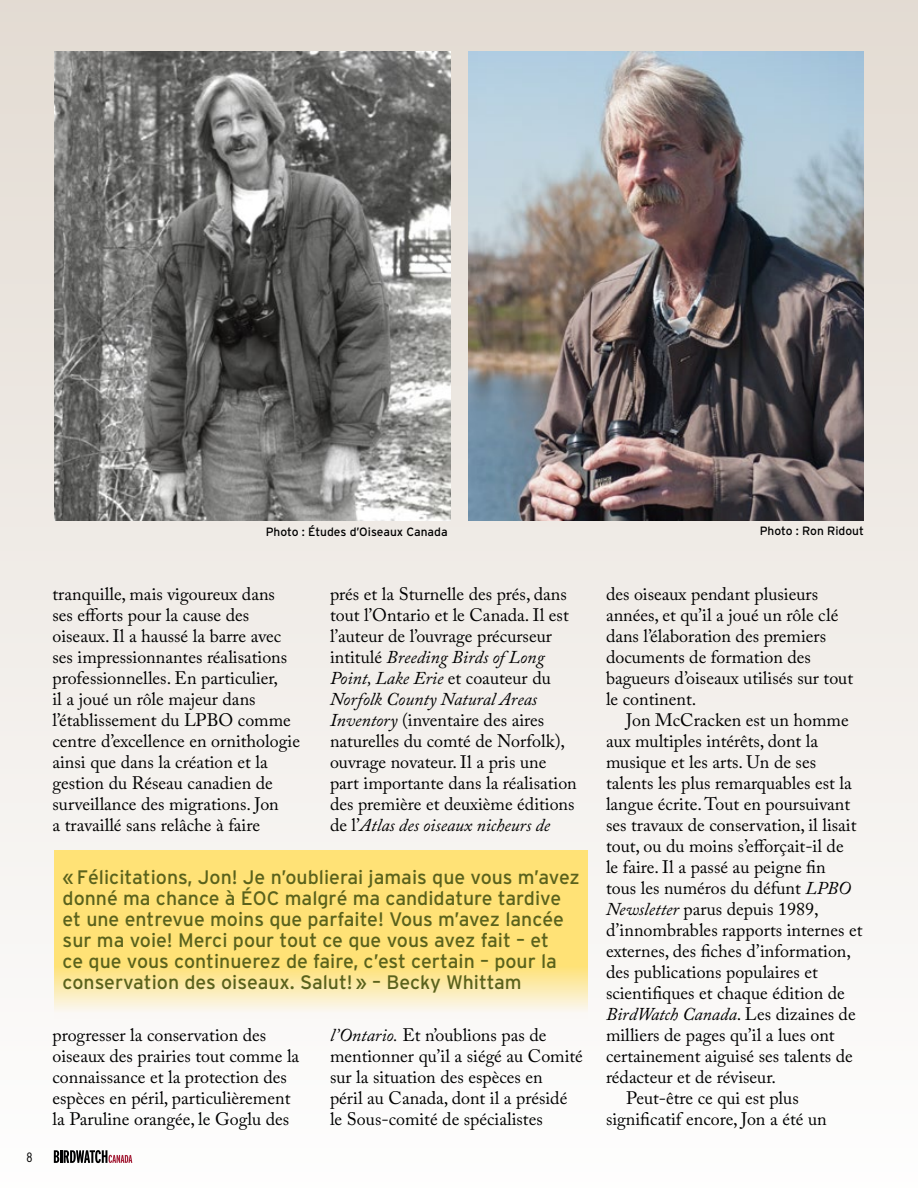
<style>
.page{position:relative;width:918px;height:1188px;background:#fff}
.page>*{position:absolute;margin:0;border:0;box-sizing:border-box;transform-origin:0 0}
.t1{font:19.5px/21px "Interstate";color:#5a621c}
.Body_A{font:18px/21px "Adobe Caslon Pro";color:#000}
.t2{font:300 condensed 13.5px "Interstate";color:#000}
.Sub_Heading{font:12px "Interstate";color:#000}
.s1{font-style:italic}
</style>
<div class="page">
<div style="left:0;top:0;width:918px;height:1188px;background:linear-gradient(to bottom,#dfd8d0,#fefefd)"></div>
<svg style="left:54px;top:1150px;width:78px;height:13px"></svg>
<img style="left:55px;top:52px;width:395px;height:469px">
<img style="left:469px;top:52px;width:395px;height:469px">
<svg style="left:55px;top:851px;width:533px;height:168px;fill:#ffe276"></svg>
<p class="t2" style="left:26px;top:1150px;width:8px">8</p>
<p class="Sub_Heading" style="left:266px;top:525px;width:183px">Photo : Études d’Oiseaux Canada</p>
<p class="Body_A" style="left:52px;top:583px;width:249px">tranquille, mais vigoureux dans<br>ses efforts pour la cause des oiseaux. Il a haussé la barre avec ses impressionnantes réalisations professionnelles. En particulier,<br>il a joué un rôle majeur dans l’établissement du LPBO comme centre d’excellence en ornithologie ainsi que dans la création et la gestion du Réseau canadien de surveillance des migrations. Jon<br>a travaillé sans relâche à faire</p>
<p class="Body_A" style="left:330px;top:583px;width:248px">prés et la Sturnelle des prés, dans tout l’Ontario et le Canada. Il est l’auteur de l’ouvrage précurseur intitulé <span class="s1">Breeding Birds of Long Point, Lake Erie</span> et coauteur du <span class="s1">Norfolk County Natural Areas Inventory</span> (inventaire des aires naturelles du comté de Norfolk), ouvrage novateur. Il a pris une part importante dans la réalisation des première et deuxième éditions de l’<span class="s1">Atlas des oiseaux nicheurs de</span></p>
<p class="t1" style="left:63px;top:866px;width:519px">« Félicitations, Jon! Je n’oublierai jamais que vous m’avez donné ma chance à ÉOC malgré ma candidature tardive et une entrevue moins que parfaite! Vous m’avez lancée sur ma voie! Merci pour tout ce que vous avez fait – et<br>ce que vous continuerez de faire, c’est certain – pour la conservation des oiseaux. Salut! » – Becky Whittam</p>
<p class="Body_A" style="left:52px;top:1024px;width:248px">progresser la conservation des oiseaux des prairies tout comme la connaissance et la protection des espèces en péril, particulièrement la Paruline orangée, le Goglu des</p>
<p class="Body_A" style="left:330px;top:1024px;width:254px"><span class="s1">l’Ontario.</span> Et n’oublions pas de mentionner qu’il a siégé au Comité sur la situation des espèces en<br>péril au Canada, dont il a présidé le Sous-comité de spécialistes</p>
<p class="Sub_Heading" style="left:760px;top:524px;width:106px">Photo : Ron Ridout</p>
<p class="Body_A" style="left:606px;top:583px;width:249px">des oiseaux pendant plusieurs années, et qu’il a joué un rôle clé dans l’élaboration des premiers documents de formation des bagueurs d’oiseaux utilisés sur tout le continent.</p>
<p class="Body_A" style="left:606px;top:709px;width:258px;text-indent:20px">Jon McCracken est un homme aux multiples intérêts, dont la musique et les arts. Un de ses talents les plus remarquables est la langue écrite. Tout en poursuivant ses travaux de conservation, il lisait tout, ou du moins s’efforçait‑il de<br>le faire. Il a passé au peigne fin<br>tous les numéros du défunt <span class="s1">LPBO Newsletter</span> parus depuis 1989, d’innombrables rapports internes et externes, des fiches d’information, des publications populaires et scientifiques et chaque édition de <span class="s1">BirdWatch Canada</span>. Les dizaines de milliers de pages qu’il a lues ont certainement aiguisé ses talents de rédacteur et de réviseur.</p>
<p class="Body_A" style="left:606px;top:1087px;width:222px;text-align:center">Peut-être ce qui est plus significatif encore, Jon a été un</p>
</div>
